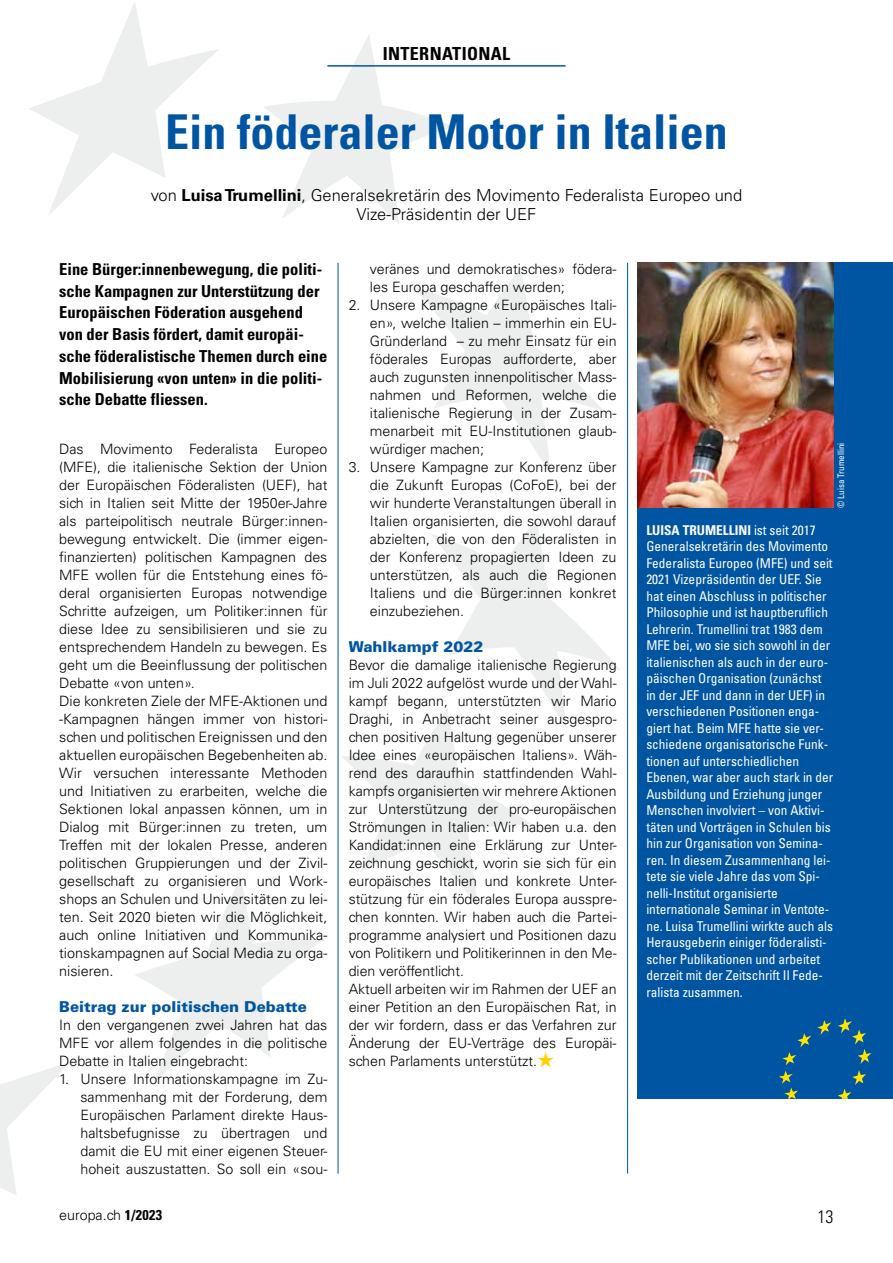
<style>
.page{position:relative;width:893px;height:1263px;background:#fff}
.page>*{position:absolute;margin:0;border:0;box-sizing:border-box;transform-origin:0 0}
.t1{font:700 condensed 48px "Univers LT Std";color:#0055a3}
.t2{font:700 condensed 18px "Univers LT Std";letter-spacing:.02em;color:#000}
.t3{font:300 condensed 18px "Univers LT Std";color:#000}
.t4{font:700 condensed 16.5px/21.8px "Univers LT Std";color:#000}
.t5{font:300 16.5px/18px "Univers LT Std";color:#000;text-align:center}
.t6{font:900 15px "Univers LT Std";color:#0055a3}
.t7{font:300 14.25px/18px "Univers LT Std";color:#000}
.t8{font:condensed 13.5px/16.5px "Univers LT Std";color:#fff}
.t9{font:condensed 9px "Univers LT Std";color:#fff}
.s1{font-weight:700}
.s2{color:#ffd000}
.s3{font-weight:700;font-stretch:condensed}
</style>
<div class="page">
<svg style="left:29px;top:2px;width:190px;height:214px"></svg>
<svg style="left:0;top:1062px;width:70px;height:133px"></svg>
<svg style="left:264px;top:35px;width:189px;height:189px"></svg>
<svg style="left:415px;top:267px;width:190px;height:207px"></svg>
<svg style="left:135px;top:877px;width:189px;height:206px"></svg>
<svg style="left:342px;top:520px;width:278px;height:385px"></svg>
<div style="left:638px;top:263px;width:255px;height:836px;background:#0055a3"></div>
<hr style="left:327px;top:65px;width:239px;height:2px;background:#0055a3">
<hr style="left:338px;top:263px;width:1px;height:911px;background:#0055a3">
<hr style="left:627px;top:263px;width:1px;height:910px;background:#0055a3">
<img style="left:638px;top:263px;width:195px;height:245px">
<svg style="left:779px;top:1018px;width:93px;height:81px"></svg>
<p class="t2" style="left:383px;top:42px;width:129px">INTERNATIONAL</p>
<h1 class="t1" style="left:165px;top:102px;width:564px">Ein föderaler Motor in Italien</h1>
<p class="t5" style="left:151px;top:187px;width:593px">von <span class="s1">Luisa Trumellini</span>, Generalsekretärin des Movimento Federalista Europeo und<br>Vize-Präsidentin der UEF</p>
<p class="t4" style="left:59px;top:258px;width:270px">Eine Bürger:innenbewegung, die politi&shy;sche Kampagnen zur Unterstützung der Europäischen Föderation ausgehend von der Basis fördert, damit europäi&shy;sche föderalistische Themen durch eine Mobilisierung «von unten» in die politi&shy;sche Debatte fliessen.</p>
<p class="t7" style="left:59px;top:439px;width:270px">Das Movimento Federalista Europeo (MFE), die italienische Sektion der Union der Europäischen Föderalisten (UEF), hat sich in Italien seit Mitte der 1950er-Jahre als parteipolitisch neutrale Bürger:innen&shy;bewegung entwickelt. Die (immer eigen&shy;finanzierten) politischen Kampagnen des MFE wollen für die Entstehung eines fö&shy;deral organisierten Europas notwendige Schritte aufzeigen, um Politiker:innen für diese Idee zu sensibilisieren und sie zu entsprechendem Handeln zu bewegen. Es geht um die Beeinflussung der politischen Debatte «von unten».<br>Die konkreten Ziele der MFE-Aktionen und -Kampagnen hängen immer von histori&shy;schen und politischen Ereignissen und den aktuellen europäischen Begebenheiten ab.<br>Wir versuchen interessante Methoden und Initiativen zu erarbeiten, welche die Sektionen lokal anpassen können, um in Dialog mit Bürger:innen zu treten, um Treffen mit der lokalen Presse, anderen politischen Gruppierungen und der Zivil&shy;gesellschaft zu organisieren und Work&shy;shops an Schulen und Universitäten zu lei&shy;ten. Seit 2020 bieten wir die Möglichkeit, auch online Initiativen und Kommunika&shy;tionskampagnen auf Social Media zu orga&shy;nisieren.</p>
<p class="t6" style="left:59px;top:997px;width:249px">Beitrag zur politischen Debatte</p>
<p class="t7" style="left:59px;top:1015px;width:270px;text-align:justify">In den vergangenen zwei Jahren hat das MFE vor allem folgendes in die politische Debatte in Italien eingebracht:</p>
<p class="t7" style="left:80px;top:1069px;width:248px;text-indent:-21px">1. Unsere Informationskampagne im Zu&shy;sammenhang mit der Forderung, dem Europäischen Parlament direkte Haus&shy;haltsbefugnisse zu übertragen und damit die EU mit einer eigenen Steuer--- hoheit auszustatten. So soll ein «sou-</p>
<p class="t7" style="left:370px;top:259px;width:248px">veränes und demokratisches» födera&shy;les Europa geschaffen werden;</p>
<p class="t7" style="left:370px;top:295px;width:248px;text-align:justify;text-indent:-21px">2. Unsere Kampagne «Europäisches Itali&shy;en», welche Italien – immerhin ein EU-Gründerland – zu mehr Einsatz für ein föderales Europas aufforderte, aber auch zugunsten innenpolitischer Mass&shy;nahmen und Reformen, welche die italienische Regierung in der Zusam&shy;menarbeit mit EU-Institutionen glaub&shy;würdiger machen;</p>
<p class="t7" style="left:370px;top:457px;width:248px;text-align:justify;text-indent:-21px">3. Unsere Kampagne zur Konferenz über die Zukunft Europas (CoFoE), bei der wir hunderte Veranstaltungen überall in Italien organisierten, die sowohl darauf abzielten, die von den Föderalisten in der Konferenz propagierten Ideen zu unterstützen, als auch die Regionen Italiens und die Bürger:innen konkret einzubeziehen.</p>
<p class="t6" style="left:349px;top:637px;width:136px">Wahlkampf 2022</p>
<p class="t7" style="left:349px;top:655px;width:269px">Bevor die damalige italienische Regierung im Juli 2022 aufgelöst wurde und der Wahl&shy;kampf begann, unterstützten wir Mario Draghi, in Anbetracht seiner ausgespro&shy;chen positiven Haltung gegenüber unserer Idee eines «europäischen Italiens». Wäh&shy;rend des daraufhin stattfindenden Wahl&shy;kampfs organisierten wir mehrere Aktionen zur Unterstützung der pro-europäischen Strömungen in Italien: Wir haben u.a. den Kandidat:innen eine Erklärung zur Unter&shy;zeichnung geschickt, worin sie sich für ein europäisches Italien und konkrete Unter&shy;stützung für ein föderales Europa ausspre&shy;chen konnten. Wir haben auch die Partei&shy;programme analysiert und Positionen dazu von Politikern und Politikerinnen in den Me&shy;dien veröffentlicht.<br>Aktuell arbeiten wir im Rahmen der UEF an einer Petition an den Europäischen Rat, in der wir fordern, dass er das Verfahren zur Änderung der EU-Verträge des Europäi&shy;schen Parlaments unterstützt.<span class="s2">★</span></p>
<p class="t9" style="left:835px;top:508px;width:66px;rotate:-90deg">© Luisa Trumellini</p>
<p class="t8" style="left:646px;top:521px;width:189px"><span class="s1">LUISA TRUMELLINI</span> ist seit 2017<br>Generalsekretärin des Movimento Federalista Europeo (MFE) und seit 2021 Vizepräsidentin der UEF. Sie hat einen Abschluss in politischer Philosophie und ist hauptberuflich Lehrerin. Trumellini trat 1983 dem MFE bei, wo sie sich sowohl in der italienischen als auch in der euro&shy;päischen Organisation (zunächst in der JEF und dann in der UEF) in verschiedenen Positionen enga&shy;giert hat. Beim MFE hatte sie ver&shy;schiedene organisatorische Funk&shy;tionen auf unterschiedlichen Ebenen, war aber auch stark in der Ausbildung und Erziehung junger Menschen involviert – von Aktivi&shy;täten und Vorträgen in Schulen bis hin zur Organisation von Semina&shy;ren. In diesem Zusammenhang lei&shy;tete sie viele Jahre das vom Spi&shy;nelli-Institut organisierte internationale Seminar in Ventote&shy;ne. Luisa Trumellini wirkte auch als Herausgeberin einiger föderalisti&shy;scher Publikationen und arbeitet derzeit mit der Zeitschrift Il Fede&shy;ralista zusammen.</p>
<p class="t7" style="left:59px;top:1206px;width:104px">europa.ch <span class="s3">1/2023</span></p>
<p class="t3" style="left:817px;top:1205px;width:17px">13</p>
</div>
